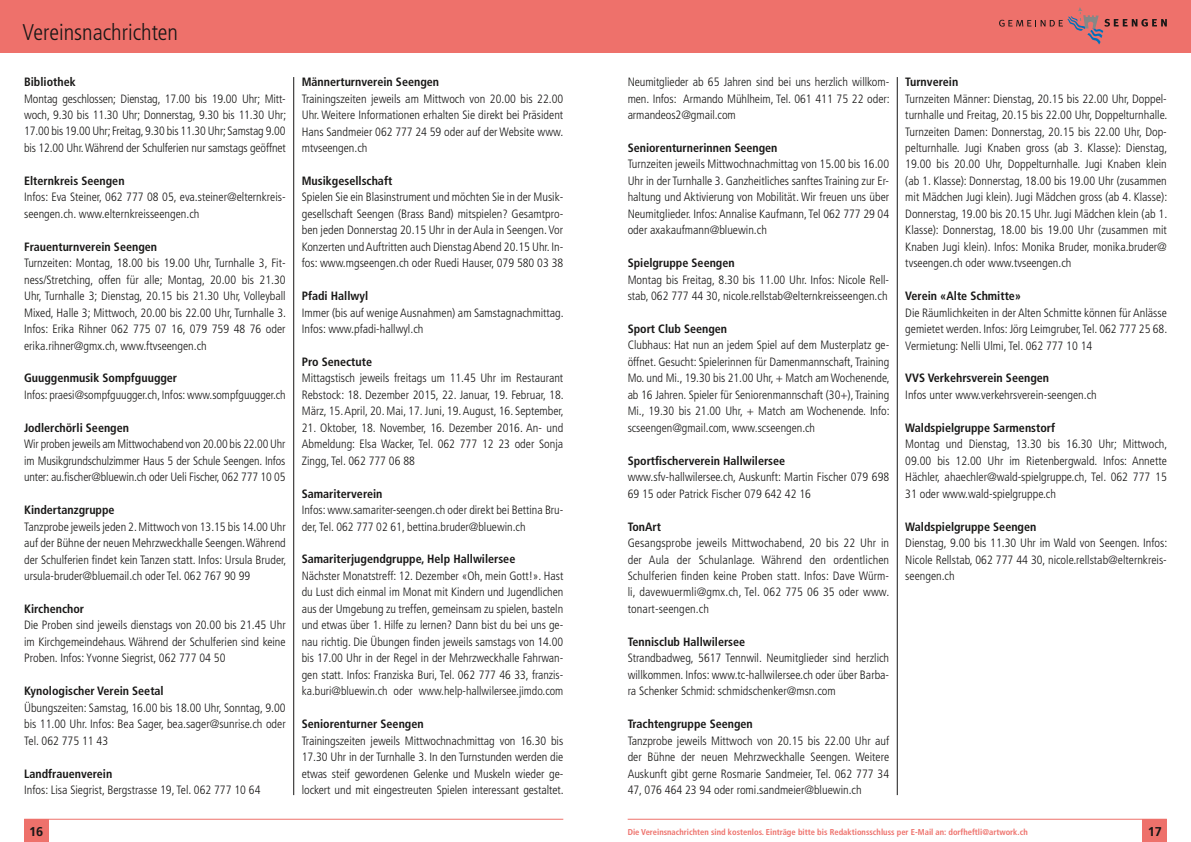
<style>
.page{position:relative;width:1191px;height:842px;background:#fff}
.page>*{position:absolute;margin:0;border:0;box-sizing:border-box;transform-origin:0 0}
.t1{font:300 condensed 22.7px "Frutiger LT Std";color:#181716}
.t2{font:700 12.8px "Frutiger LT Std";color:#181716}
.t3{font:300 condensed 12.1px/16.5px "Frutiger LT Std";color:#181716;text-align:justify}
.t4{font:700 condensed 12.1px "Frutiger LT Std";color:#181716}
.t5{font:700 condensed 8.5px "Frutiger LT Std";color:#ee716b}
</style>
<div class="page">
<hr style="left:24px;top:819px;width:539px;height:1px;background:#ee716b">
<div style="left:24px;top:819px;width:24px;height:23px;background:#ee716b"></div>
<div style="left:0;top:0;width:595px;height:53px;background:#ee716b"></div>
<hr style="left:293px;top:77px;width:1px;height:718px;background:#181716">
<hr style="left:627px;top:819px;width:539px;height:1px;background:#ee716b">
<div style="left:1142px;top:819px;width:24px;height:23px;background:#ee716b"></div>
<div style="left:595px;top:0;width:596px;height:53px;background:#ee716b"></div>
<svg style="left:999px;top:7px;width:167px;height:38px"></svg>
<hr style="left:897px;top:77px;width:1px;height:718px;background:#181716">
<h1 class="t1" style="left:23px;top:19px;width:157px">Vereinsnachrichten</h1>
<p class="t4" style="left:24px;top:75px;width:53px">Bibliothek</p>
<p class="t3" style="left:24px;top:90px;width:264px">Montag geschlossen; Dienstag, 17.00 bis 19.00 Uhr; Mitt&shy;woch, 9.30 bis 11.30 Uhr; Donnerstag, 9.30 bis 11.30 Uhr; 17.00 bis 19.00 Uhr; Freitag, 9.30 bis 11.30 Uhr; Samstag 9.00 bis 12.00 Uhr. Während der Schulferien nur samstags geöffnet</p>
<p class="t4" style="left:24px;top:173px;width:102px">Elternkreis Seengen</p>
<p class="t3" style="left:24px;top:189px;width:263px">Infos: Eva Steiner, 062 777 08 05, eva.steiner@elternkreis&shy;seengen.ch. www.elternkreisseengen.ch</p>
<p class="t4" style="left:24px;top:239px;width:134px">Frauenturnverein Seengen</p>
<p class="t3" style="left:24px;top:255px;width:263px">Turnzeiten: Montag, 18.00 bis 19.00 Uhr, Turnhalle 3, Fit&shy;ness/Stretching, offen für alle; Montag, 20.00 bis 21.30<br>Uhr, Turnhalle 3; Dienstag, 20.15 bis 21.30 Uhr, Volleyball Mixed, Halle 3; Mittwoch, 20.00 bis 22.00 Uhr, Turnhalle 3.<br>Infos: Erika Rihner 062 775 07 16, 079 759 48 76 oder erika.rihner@gmx.ch, www.ftvseengen.ch</p>
<p class="t4" style="left:24px;top:371px;width:155px">Guuggenmusik Sompfguugger</p>
<p class="t3" style="left:24px;top:387px;width:263px">Infos: praesi@sompfguugger.ch, Infos: www.sompfguugger.ch</p>
<p class="t4" style="left:24px;top:420px;width:106px">Jodlerchörli Seengen</p>
<p class="t3" style="left:24px;top:436px;width:263px">Wir proben jeweils am Mittwochabend von 20.00 bis 22.00 Uhr im Musikgrundschulzimmer Haus 5 der Schule Seengen. Infos unter: au.fischer@bluewin.ch oder Ueli Fischer, 062 777 10 05</p>
<p class="t4" style="left:24px;top:503px;width:92px">Kindertanzgruppe</p>
<p class="t3" style="left:24px;top:518px;width:264px">Tanzprobe jeweils jeden 2. Mittwoch von 13.15 bis 14.00 Uhr auf der Bühne der neuen Mehrzweckhalle Seengen. Während der Schulferien findet kein Tanzen statt. Infos: Ursula Bruder, ursula-bruder@bluemail.ch oder Tel. 062 767 90 99</p>
<p class="t4" style="left:24px;top:601px;width:61px">Kirchenchor</p>
<p class="t3" style="left:24px;top:617px;width:263px">Die Proben sind jeweils dienstags von 20.00 bis 21.45 Uhr im Kirchgemeindehaus. Während der Schulferien sind keine Proben. Infos: Yvonne Siegrist, 062 777 04 50</p>
<p class="t4" style="left:24px;top:684px;width:141px">Kynologischer Verein Seetal</p>
<p class="t3" style="left:24px;top:699px;width:263px">Übungszeiten: Samstag, 16.00 bis 18.00 Uhr, Sonntag, 9.00 bis 11.00 Uhr. Infos: Bea Sager, bea.sager@sunrise.ch oder Tel. 062 775 11 43</p>
<p class="t4" style="left:24px;top:766px;width:90px">Landfrauenverein</p>
<p class="t3" style="left:24px;top:782px;width:238px">Infos: Lisa Siegrist, Bergstrasse 19, Tel. 062 777 10 64</p>
<p class="t2" style="left:29px;top:824px;width:16px">16</p>
<p class="t4" style="left:302px;top:75px;width:139px">Männerturnverein Seengen</p>
<p class="t3" style="left:302px;top:90px;width:263px">Trainingszeiten jeweils am Mittwoch von 20.00 bis 22.00<br>Uhr. Weitere Informationen erhalten Sie direkt bei Präsident Hans Sandmeier 062 777 24 59 oder auf der Website www. mtvseengen.ch</p>
<p class="t4" style="left:302px;top:174px;width:92px">Musikgesellschaft</p>
<p class="t3" style="left:302px;top:189px;width:263px">Spielen Sie ein Blasinstrument und möchten Sie in der Musik&shy;gesellschaft Seengen (Brass Band) mitspielen? Gesamtpro&shy;ben jeden Donnerstag 20.15 Uhr in der Aula in Seengen. Vor Konzerten und Auftritten auch Dienstag Abend 20.15 Uhr. In&shy;fos: www.mgseengen.ch oder Ruedi Hauser, 079 580 03 38</p>
<p class="t4" style="left:302px;top:289px;width:68px">Pfadi Hallwyl</p>
<p class="t3" style="left:302px;top:304px;width:263px">Immer (bis auf wenige Ausnahmen) am Samstagnachmittag.<br>Infos: www.pfadi-hallwyl.ch</p>
<p class="t4" style="left:302px;top:355px;width:72px">Pro Senectute</p>
<p class="t3" style="left:302px;top:370px;width:263px">Mittagstisch jeweils freitags um 11.45 Uhr im Restaurant Rebstock: 18. Dezember 2015, 22. Januar, 19. Februar, 18.<br>März, 15. April, 20. Mai, 17. Juni, 19. August, 16. September,</p>
<p class="t3" style="left:302px;top:419px;width:263px">21. Oktober, 18. November, 16. Dezember 2016. An- und Abmeldung: Elsa Wacker, Tel. 062 777 12 23 oder Sonja Zingg, Tel. 062 777 06 88</p>
<p class="t4" style="left:302px;top:486px;width:82px">Samariterverein</p>
<p class="t3" style="left:302px;top:502px;width:263px">Infos: www.samariter-seengen.ch oder direkt bei Bettina Bru&shy;der, Tel. 062 777 02 61, bettina.bruder@bluewin.ch</p>
<p class="t4" style="left:302px;top:552px;width:215px">Samariterjugendgruppe, Help Hallwilersee</p>
<p class="t3" style="left:302px;top:568px;width:263px">Nächster Monatstreff: 12. Dezember «Oh, mein Gott!». Hast du Lust dich einmal im Monat mit Kindern und Jugendlichen aus der Umgebung zu treffen, gemeinsam zu spielen, basteln und etwas über 1. Hilfe zu lernen? Dann bist du bei uns ge&shy;nau richtig. Die Übungen finden jeweils samstags von 14.00 bis 17.00 Uhr in der Regel in der Mehrzweckhalle Fahrwan&shy;gen statt. Infos: Franziska Buri, Tel. 062 777 46 33, franzis&shy;ka.buri@bluewin.ch oder www.help-hallwilersee.jimdo.com</p>
<p class="t4" style="left:302px;top:717px;width:123px">Seniorenturner Seengen</p>
<p class="t3" style="left:302px;top:732px;width:263px">Trainingszeiten jeweils Mittwochnachmittag von 16.30 bis 17.30 Uhr in der Turnhalle 3. In den Turnstunden werden die etwas steif gewordenen Gelenke und Muskeln wieder ge&shy;lockert und mit eingestreuten Spielen interessant gestaltet.</p>
<p class="t3" style="left:627px;top:74px;width:263px">Neumitglieder ab 65 Jahren sind bei uns herzlich willkom&shy;men. Infos: Armando Mühlheim, Tel. 061 411 75 22 oder: armandeos2@gmail.com</p>
<p class="t4" style="left:627px;top:141px;width:151px">Seniorenturnerinnen Seengen</p>
<p class="t3" style="left:627px;top:156px;width:263px">Turnzeiten jeweils Mittwochnachmittag von 15.00 bis 16.00<br>Uhr in der Turnhalle 3. Ganzheitliches sanftes Training zur Er&shy;haltung und Aktivierung von Mobilität. Wir freuen uns über Neumitglieder. Infos: Annalise Kaufmann, Tel 062 777 29 04 oder axakaufmann@bluewin.ch</p>
<p class="t4" style="left:627px;top:256px;width:109px">Spielgruppe Seengen</p>
<p class="t3" style="left:627px;top:271px;width:263px">Montag bis Freitag, 8.30 bis 11.00 Uhr. Infos: Nicole Rell&shy;stab, 062 777 44 30, nicole.rellstab@elternkreisseengen.ch</p>
<p class="t4" style="left:627px;top:322px;width:101px">Sport Club Seengen</p>
<p class="t3" style="left:627px;top:337px;width:263px">Clubhaus: Hat nun an jedem Spiel auf dem Musterplatz ge&shy;öffnet. Gesucht: Spielerinnen für Damenmannschaft, Training Mo. und Mi., 19.30 bis 21.00 Uhr, + Match am Wochenende, ab 16 Jahren. Spieler für Seniorenmannschaft (30+), Training Mi., 19.30 bis 21.00 Uhr, + Match am Wochenende. Info: scseengen@gmail.com, www.scseengen.ch</p>
<p class="t4" style="left:627px;top:453px;width:159px">Sportfischerverein Hallwilersee</p>
<p class="t3" style="left:627px;top:469px;width:263px">www.sfv-hallwilersee.ch, Auskunft: Martin Fischer 079 698<br>69 15 oder Patrick Fischer 079 642 42 16</p>
<p class="t4" style="left:627px;top:519px;width:35px">TonArt</p>
<p class="t3" style="left:627px;top:535px;width:263px">Gesangsprobe jeweils Mittwochabend, 20 bis 22 Uhr in der Aula der Schulanlage. Während den ordentlichen Schulferien finden keine Proben statt. Infos: Dave Würm&shy;li, davewuermli@gmx.ch, Tel. 062 775 06 35 oder www. tonart-seengen.ch</p>
<p class="t4" style="left:627px;top:634px;width:119px">Tennisclub Hallwilersee</p>
<p class="t3" style="left:627px;top:650px;width:263px">Strandbadweg, 5617 Tennwil. Neumitglieder sind herzlich willkommen. Infos: www.tc-hallwilersee.ch oder über Barba&shy;ra Schenker Schmid: schmidschenker@msn.com</p>
<p class="t4" style="left:627px;top:717px;width:127px">Trachtengruppe Seengen</p>
<p class="t3" style="left:627px;top:732px;width:263px">Tanzprobe jeweils Mittwoch von 20.15 bis 22.00 Uhr auf der Bühne der neuen Mehrzweckhalle Seengen. Weitere Auskunft gibt gerne Rosmarie Sandmeier, Tel. 062 777 34<br>47, 076 464 23 94 oder romi.sandmeier@bluewin.ch</p>
<p class="t4" style="left:905px;top:75px;width:54px">Turnverein</p>
<p class="t3" style="left:905px;top:90px;width:263px">Turnzeiten Männer: Dienstag, 20.15 bis 22.00 Uhr, Doppel&shy;turnhalle und Freitag, 20.15 bis 22.00 Uhr, Doppelturnhalle.<br>Turnzeiten Damen: Donnerstag, 20.15 bis 22.00 Uhr, Dop&shy;pelturnhalle. Jugi Knaben gross (ab 3. Klasse): Dienstag, 19.00 bis 20.00 Uhr, Doppelturnhalle. Jugi Knaben klein (ab 1. Klasse): Donnerstag, 18.00 bis 19.00 Uhr (zusammen mit Mädchen Jugi klein). Jugi Mädchen gross (ab 4. Klasse):<br>Donnerstag, 19.00 bis 20.15 Uhr. Jugi Mädchen klein (ab 1.<br>Klasse): Donnerstag, 18.00 bis 19.00 Uhr (zusammen mit Knaben Jugi klein). Infos: Monika Bruder, monika.bruder@ tvseengen.ch oder www.tvseengen.ch</p>
<p class="t4" style="left:905px;top:289px;width:117px">Verein «Alte Schmitte»</p>
<p class="t3" style="left:905px;top:304px;width:263px">Die Räumlichkeiten in der Alten Schmitte können für Anlässe gemietet werden. Infos: Jörg Leimgruber, Tel. 062 777 25 68.<br>Vermietung: Nelli Ulmi, Tel. 062 777 10 14</p>
<p class="t4" style="left:905px;top:371px;width:145px">VVS Verkehrsverein Seengen</p>
<p class="t3" style="left:905px;top:387px;width:193px">Infos unter www.verkehrsverein-seengen.ch</p>
<p class="t4" style="left:905px;top:420px;width:151px">Waldspielgruppe Sarmenstorf</p>
<p class="t3" style="left:905px;top:436px;width:263px">Montag und Dienstag, 13.30 bis 16.30 Uhr; Mittwoch, 09.00 bis 12.00 Uhr im Rietenbergwald. Infos: Annette Hächler, ahaechler@wald-spielgruppe.ch, Tel. 062 777 15<br>31 oder www.wald-spielgruppe.ch</p>
<p class="t4" style="left:905px;top:519px;width:133px">Waldspielgruppe Seengen</p>
<p class="t3" style="left:905px;top:535px;width:263px">Dienstag, 9.00 bis 11.30 Uhr im Wald von Seengen. Infos:<br>Nicole Rellstab, 062 777 44 30, nicole.rellstab@elternkreis&shy;seengen.ch</p>
<p class="t5" style="left:627px;top:826px;width:401px">Die Vereinsnachrichten sind kostenlos. Einträge bitte bis Redaktionsschluss per E-Mail an: dorfheftli@artwork.ch</p>
<p class="t2" style="left:1147px;top:824px;width:16px">17</p>
</div>
